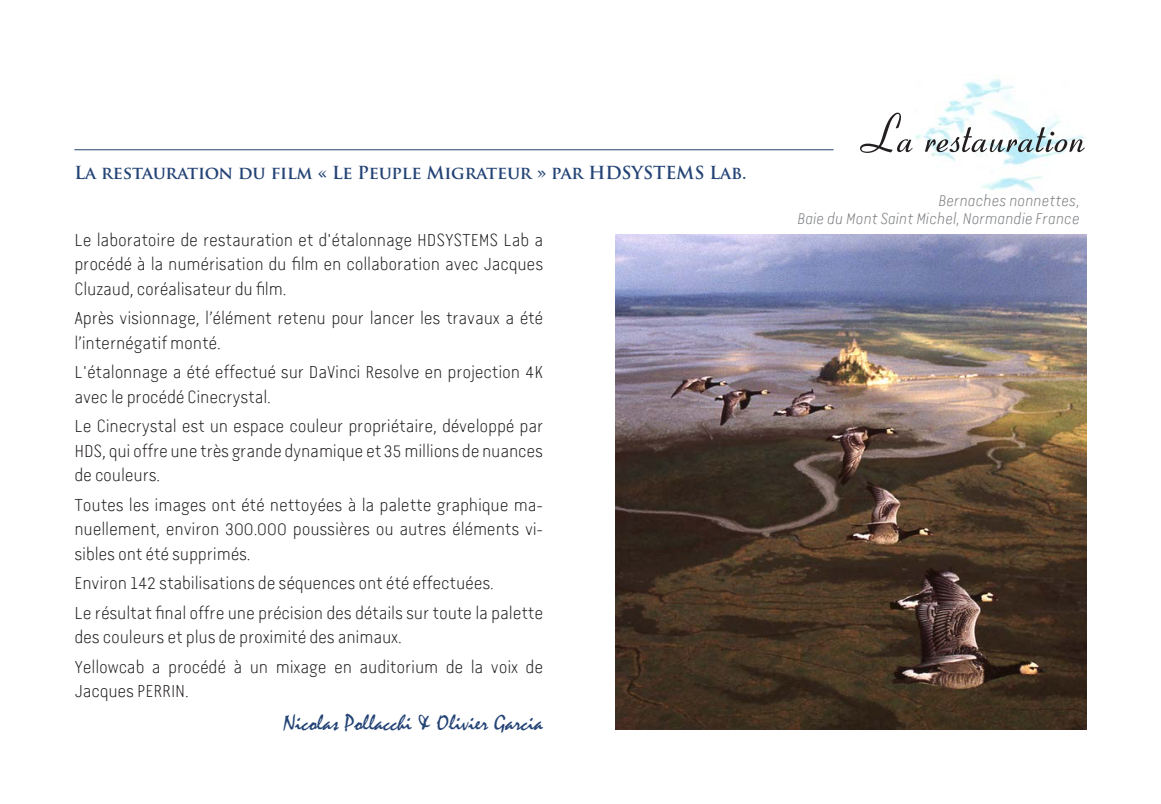
<style>
.page{position:relative;width:1161px;height:804px;background:#fff}
.page>*{position:absolute;margin:0;border:0;box-sizing:border-box;transform-origin:0 0}
.Rubrique{font:italic 52.5px "Coronet";color:#231f20}
.Signature{font:22.75px "Mistral";color:#234375}
.Texte{font:300 17.5px/24.5px "Van Condensed Light LF";letter-spacing:-.01em;color:#231f20}
.Chapitre{font:700 17.5px "Trajan Pro";letter-spacing:-.01em;color:#234375}
.Légende{font:italic 15.75px "Van Condensed Light LF";color:#808285}
</style>
<div class="page">
<img style="left:915px;top:79px;width:170px;height:114px">
<hr style="left:74px;top:149px;width:759px;height:1px;background:#234375">
<img style="left:616px;top:235px;width:470px;height:494px">
<p class="Chapitre" style="left:74px;top:162px;width:673px">La restauration du film « Le Peuple Migrateur » par HDSYSTEMS Lab.</p>
<p class="Texte" style="left:74px;top:228px;width:470px;text-align:justify">Le laboratoire de restauration et d'étalonnage HDSYSTEMS Lab a procédé à la numérisation du film en collaboration avec Jacques Cluzaud, coréalisateur du film.</p>
<p class="Texte" style="left:74px;top:306px;width:470px">Après visionnage, l’élément retenu pour lancer les travaux a été l’internégatif monté.</p>
<p class="Texte" style="left:74px;top:360px;width:470px">L'étalonnage a été effectué sur DaVinci Resolve en projection 4K avec le procédé Cinecrystal.</p>
<p class="Texte" style="left:74px;top:414px;width:470px;text-align:justify">Le Cinecrystal est un espace couleur propriétaire, développé par HDS, qui offre une très grande dynamique et 35 millions de nuances de couleurs.</p>
<p class="Texte" style="left:74px;top:493px;width:470px;text-align:justify">Toutes les images ont été nettoyées à la palette graphique ma&shy;nuellement, environ 300.000 poussières ou autres éléments vi&shy;sibles ont été supprimés.</p>
<p class="Texte" style="left:74px;top:571px;width:421px">Environ 142 stabilisations de séquences ont été effectuées.</p>
<p class="Texte" style="left:74px;top:600px;width:470px">Le résultat final offre une précision des détails sur toute la palette des couleurs et plus de proximité des animaux.</p>
<p class="Texte" style="left:74px;top:654px;width:470px">Yellowcab a procédé à un mixage en auditorium de la voix de<br>Jacques PERRIN.</p>
<p class="Signature" style="left:284px;top:708px;width:261px">Nicolas Pollacchi &amp; Olivier Garcia</p>
<p class="Rubrique" style="left:854px;top:104px;width:226px">La restauration</p>
<p class="Légende" style="left:938px;top:190px;width:143px">Bernaches nonnettes,</p>
<p class="Légende" style="left:797px;top:209px;width:284px">Baie du Mont Saint Michel, Normandie France</p>
</div>
